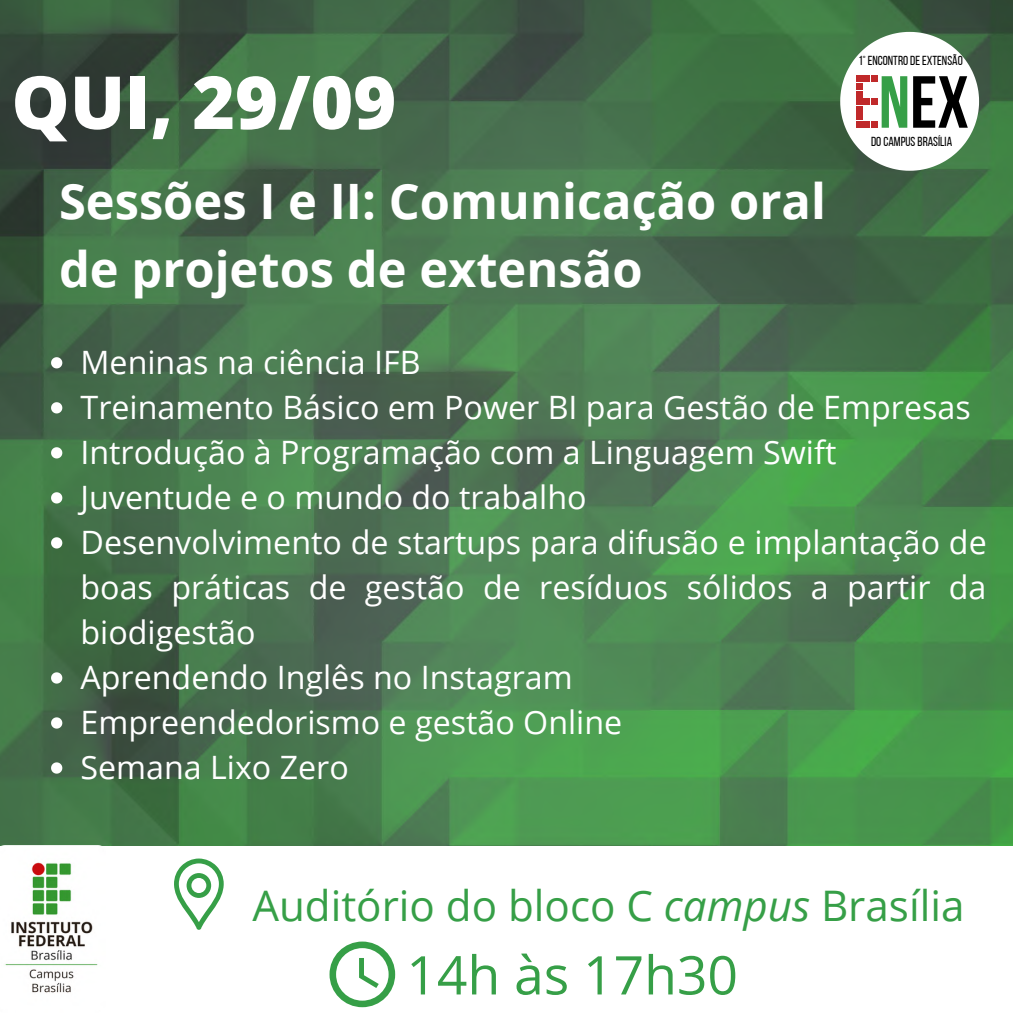
<style>
.page{position:relative;width:1013px;height:1013px;background:#fff}
.page>*{position:absolute;margin:0;border:0;box-sizing:border-box;transform-origin:0 0}
.t1{font:73.5px "Bebas Neue Cyrillic";color:#000}
.t2{font:800 73.25px "Open Sans";color:#fff}
.t3{font:53.38px "Open Sans";color:#369f47}
.t4{font:700 48.75px/68.2px "Open Sans";color:#fff}
.t5{font:42.12px "Open Sans";color:#369f47}
.t6{font:32.25px/45px "Open Sans";color:#fff}
.t7{font:13.12px "Bebas Neue";color:#000}
.s1{color:#369f47}
.s2{font-style:italic}
</style>
<div class="page">
<img style="left:0;top:0;width:1012px;height:845px">
<svg style="left:174px;top:858px;width:50px;height:71px"></svg>
<svg style="left:329px;top:941px;width:66px;height:66px"></svg>
<svg style="left:51px;top:357px;width:11px;height:11px"></svg>
<svg style="left:51px;top:402px;width:11px;height:11px"></svg>
<svg style="left:51px;top:447px;width:11px;height:11px"></svg>
<svg style="left:51px;top:492px;width:11px;height:11px"></svg>
<svg style="left:51px;top:537px;width:11px;height:11px"></svg>
<svg style="left:51px;top:672px;width:11px;height:11px"></svg>
<svg style="left:51px;top:717px;width:11px;height:11px"></svg>
<svg style="left:51px;top:762px;width:11px;height:11px"></svg>
<svg style="left:840px;top:32px;width:139px;height:139px"></svg>
<div style="left:855px;top:99px;width:7px;height:6px;background:#c0292a"></div>
<div style="left:863px;top:121px;width:7px;height:7px;background:#c0292a"></div>
<div style="left:871px;top:121px;width:6px;height:7px;background:#c0292a"></div>
<div style="left:855px;top:121px;width:7px;height:7px;background:#c0292a"></div>
<img style="left:0;top:845px;width:105px;height:148px">
<h2 class="t2" style="left:11px;top:51px;width:386px">QUI, 29/09</h2>
<h3 class="t4" style="left:59px;top:165px;width:768px">Sessões I e II: Comunicação oral de projetos de extensão</h3>
<p class="t7" style="left:858px;top:55px;width:106px">1° ENCONTRODEEXTENSÃO</p>
<h1 class="t1" style="left:878px;top:73px;width:92px"><span class="s1">N</span>EX</h1>
<p class="t7" style="left:871px;top:136px;width:83px">DOCAMPUSBRASÍLIA</p>
<p class="t6" style="left:80px;top:339px;width:907px">Meninas na ciência IFB<br>Treinamento Básico em Power BI para Gestão de Empresas Introdução à Programação com a Linguagem Swift Juventude e o mundo do trabalho<br>Desenvolvimento de startups para difusão e implantação de boas práticas de gestão de resíduos sólidos a partir da biodigestão<br>Aprendendo Inglês no Instagram<br>Empreendedorismo e gestão Online<br>Semana Lixo Zero</p>
<h3 class="t5" style="left:252px;top:875px;width:713px">Auditório do bloco C <span class="s2">campus</span> Brasília</h3>
<h3 class="t3" style="left:406px;top:937px;width:333px">14h às 17h30</h3>
</div>
